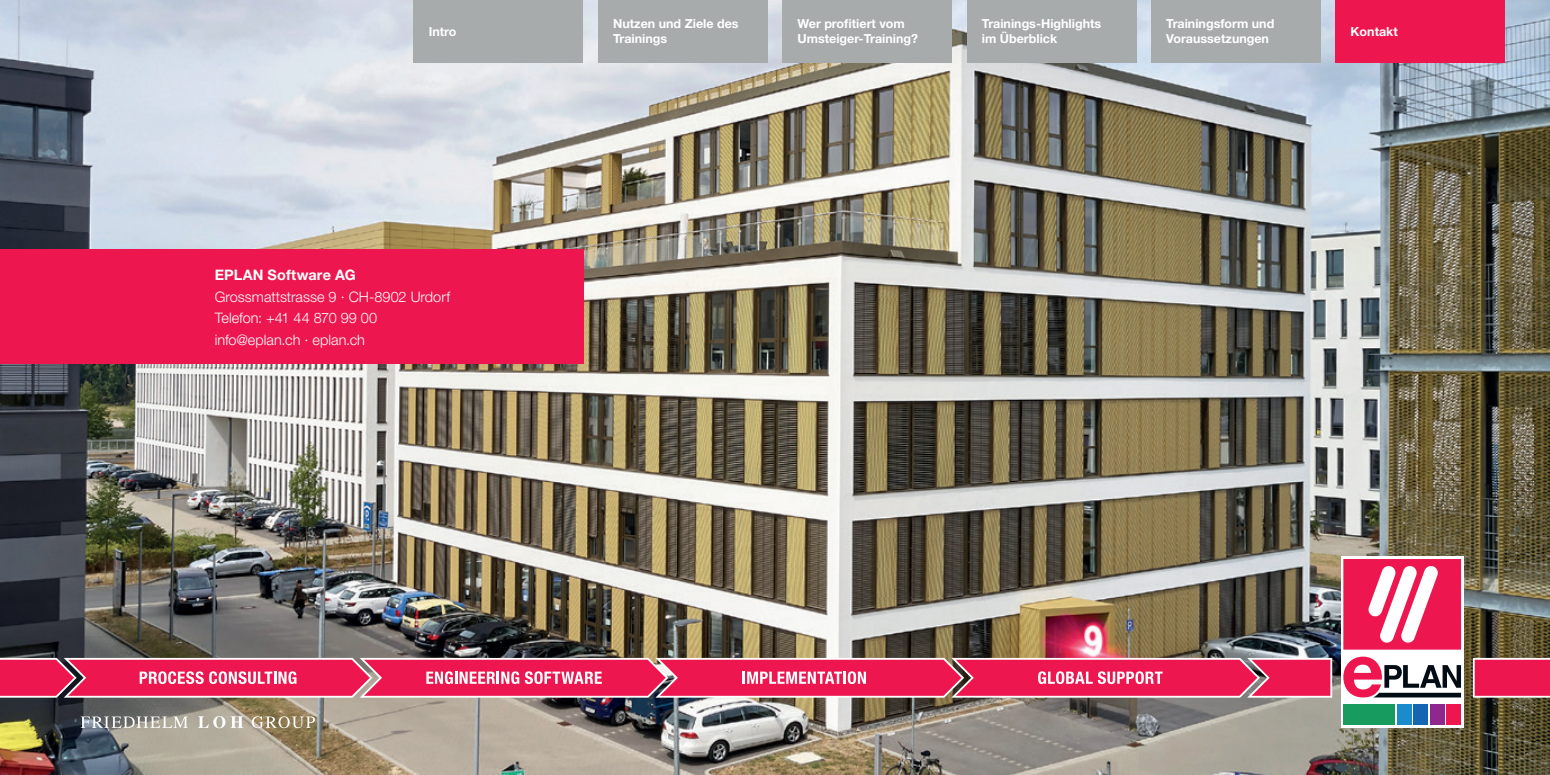
<style>
.page{position:relative;width:1550px;height:775px;background:#fff}
.page>*{position:absolute;margin:0;border:0;box-sizing:border-box;transform-origin:0 0}
.t1{font:300 14.5px/21.8px "Helvetica Neue LT Pro";color:#fff}
.t2{font:700 14.5px "Helvetica Neue LT Pro";letter-spacing:.01em;color:#fff}
.t3{font:700 12.5px/15px "Helvetica Neue LT Pro";color:#fff}
</style>
<div class="page">
<img style="left:0;top:0;width:1550px;height:775px">
<div style="left:1336px;top:0;width:169px;height:62px;background:#ed164f"></div>
<div style="left:0;top:249px;width:583px;height:115px;background:#ed164f"></div>
<svg style="left:81px;top:716px;width:234px;height:12px;background:#b1ac9f"></svg>
<svg style="left:1473px;top:658px;width:77px;height:40px;background:#ed3062"></svg>
<svg style="left:0;top:658px;width:1332px;height:40px;background:#eb426f"></svg>
<div style="left:1341px;top:557px;width:122px;height:171px;background:#fff"></div>
<svg style="left:1343px;top:559px;width:118px;height:91px"></svg>
<svg style="left:1343px;top:657px;width:118px;height:40px"></svg>
<div style="left:1343px;top:704px;width:52px;height:21px;background:#189b5e"></div>
<div style="left:1397px;top:704px;width:15px;height:21px;background:#1c8bcc"></div>
<div style="left:1413px;top:704px;width:15px;height:21px;background:#1466b2"></div>
<div style="left:1430px;top:704px;width:15px;height:21px;background:#90278e"></div>
<div style="left:1446px;top:704px;width:15px;height:21px;background:#ed164f"></div>
<div style="left:598px;top:0;width:169px;height:62px;background:#a7abab"></div>
<div style="left:782px;top:0;width:170px;height:62px;background:#a7abab"></div>
<div style="left:967px;top:0;width:169px;height:62px;background:#a7abab"></div>
<div style="left:1151px;top:0;width:170px;height:62px;background:#a7abab"></div>
<div style="left:414px;top:0;width:169px;height:62px;background:#a7abab"></div>
<p class="t3" style="left:429px;top:23px;width:29px">Intro</p>
<p class="t2" style="left:215px;top:266px;width:142px">EPLAN Software AG</p>
<p class="t1" style="left:215px;top:285px;width:237px">Grossmattstrasse 9 · CH-8902 Urdorf<br>Telefon: +41 44 870 99 00 info@eplan.ch · eplan.ch</p>
<p class="t3" style="left:613px;top:16px;width:127px">Nutzen und Ziele des<br>Trainings</p>
<p class="t3" style="left:798px;top:16px;width:122px">Wer profitiert vom<br>Umsteiger-Training?</p>
<p class="t3" style="left:982px;top:16px;width:121px">Trainings-Highlights im Überblick</p>
<p class="t3" style="left:1166px;top:16px;width:110px">Trainingsform und<br>Voraussetzungen</p>
<p class="t3" style="left:1351px;top:23px;width:49px">Kontakt</p>
</div>
